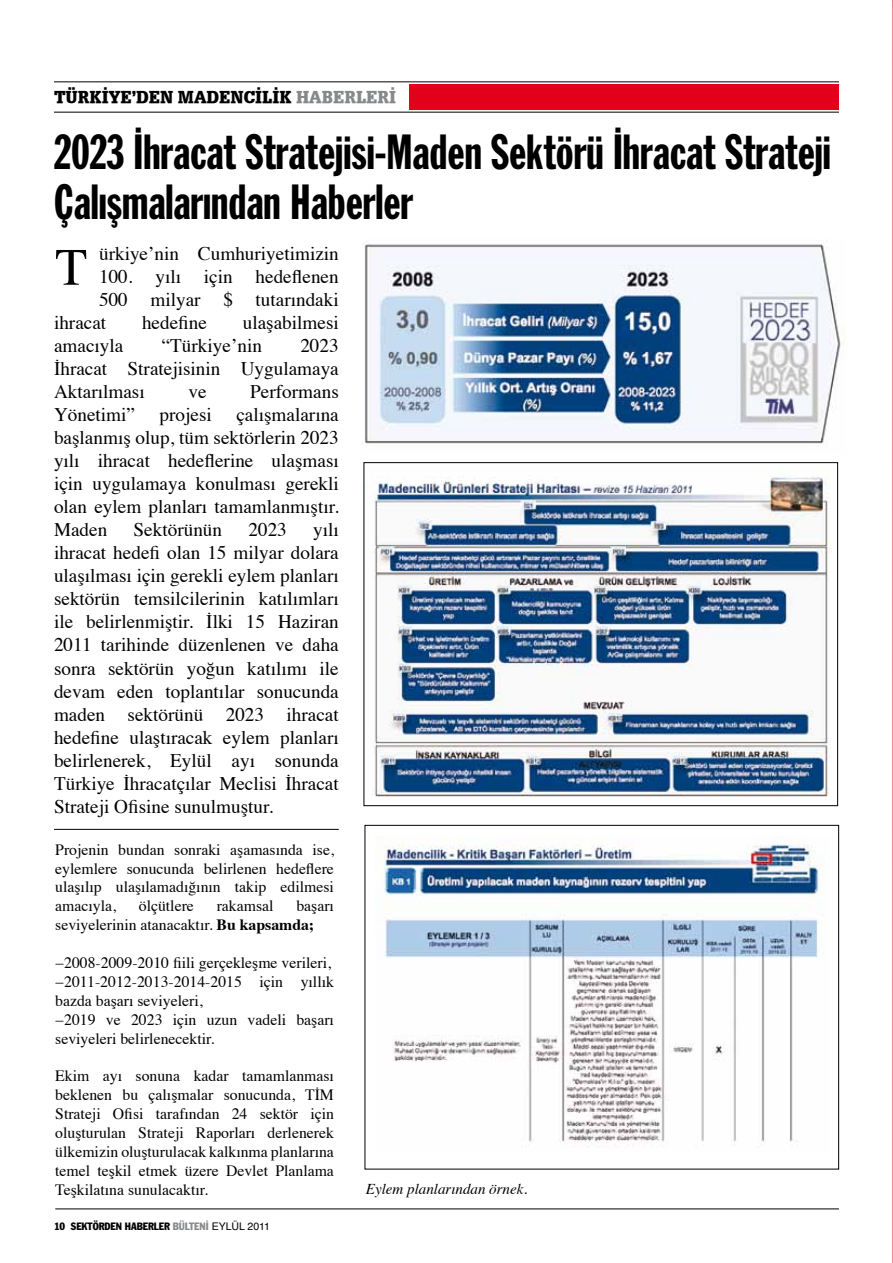
<style>
.page{position:relative;width:893px;height:1263px;background:#fff}
.page>*{position:absolute;margin:0;border:0;box-sizing:border-box;transform-origin:0 0}
.t1{font:52.5px "Times";color:#000}
.t2{font:48.45px/50.1px "Franklin Gothic Std Extra Cond";color:#000}
.t3{font:19.2px/23.1px "Times";color:#000;text-align:justify}
.t4{font:18px "URW Egyptienne T Ext Nar X Bold";color:#000}
.t5{font:15.75px/18.9px "Times";color:#000;text-align:justify}
.t6{font:italic 15px "Times";color:#000}
.t7{font:condensed 10.5px "Franklin Gothic Std";color:#000}
.s1{color:#87888a}
.s2{font-weight:700}
.s3{font-family:"Helvetica";font-stretch:normal}
</style>
<div class="page">
<hr style="left:55px;top:1209px;width:784px;height:1px;background:#000">
<hr style="left:54px;top:82px;width:785px;height:1px;background:#000">
<hr style="left:54px;top:112px;width:785px;height:1px;background:#000">
<div style="left:410px;top:84px;width:429px;height:26px;background:#e2001a"></div>
<img style="left:892px;top:0;width:1px;height:1263px">
<img style="left:362px;top:240px;width:484px;height:205px">
<img style="left:372px;top:476px;width:458px;height:321px">
<img style="left:375px;top:836px;width:450px;height:312px">
<hr style="left:54px;top:829px;width:285px;height:1px;background:#000">
<p class="t4" style="left:54px;top:85px;width:344px">TÜRKİYE’DEN MADENCİLİK <span class="s1">HABERLERİ</span></p>
<h2 class="t2" style="left:54px;top:129px;width:778px">2023 İhracat Stratejisi-Maden Sektörü İhracat Strateji<br>Çalışmalarından Haberler</h2>
<p class="t3" style="left:99px;top:240px;width:241px">ürkiye’nin Cumhuriyetimizin</p>
<p class="t3" style="left:99px;top:263px;width:241px">100. yılı için hedeflenen</p>
<p class="t3" style="left:99px;top:286px;width:241px">500 milyar $ tutarındaki</p>
<p class="t3" style="left:54px;top:309px;width:54px">ihracat</p>
<p class="t3" style="left:142px;top:309px;width:67px">hedefine</p>
<p class="t3" style="left:243px;top:309px;width:97px">ulaşabilmesi</p>
<p class="t3" style="left:54px;top:332px;width:71px">amacıyla</p>
<p class="t3" style="left:162px;top:332px;width:102px">“Türkiye’nin</p>
<h1 class="t1" style="left:55px;top:218px;width:34px">T</h1>
<p class="t3" style="left:54px;top:332px;width:286px;text-indent:246px">2023<br>İhracat Stratejisinin Uygulamaya Aktarılması</p>
<p class="t3" style="left:188px;top:378px;width:20px">ve</p>
<p class="t3" style="left:250px;top:378px;width:90px">Performans</p>
<p class="t3" style="left:54px;top:401px;width:286px;text-indent:182px">çalışmalarına başlanmış olup, tüm sektörlerin 2023 yılı ihracat hedeflerine ulaşması için uygulamaya konulması gerekli olan eylem planları tamamlanmıştır.<br>Maden</p>
<p class="t3" style="left:54px;top:401px;width:83px">Yönetimi”</p>
<p class="t3" style="left:160px;top:401px;width:54px">projesi</p>
<p class="t3" style="left:54px;top:517px;width:286px;text-indent:259px">yılı ihracat hedefi olan 15 milyar dolara ulaşılması için gerekli eylem planları sektörün temsilcilerinin katılımları ile belirlenmiştir. İlki 15 Haziran 2011 tarihinde düzenlenen ve daha sonra sektörün yoğun katılımı ile devam eden toplantılar sonucunda maden sektörünü 2023 ihracat hedefine ulaştıracak eylem planları belirlenerek, Eylül ayı sonunda Türkiye İhracatçılar Meclisi İhracat Strateji Ofisine sunulmuştur.</p>
<p class="t5" style="left:55px;top:838px;width:280px">Projenin bundan sonraki aşamasında ise, eylemlere sonucunda belirlenen hedeflere ulaşılıp ulaşılamadığının takip edilmesi amacıyla,</p>
<p class="t3" style="left:134px;top:517px;width:90px">Sektörünün</p>
<p class="t3" style="left:248px;top:517px;width:40px">2023</p>
<p class="t5" style="left:139px;top:895px;width:57px">ölçütlere</p>
<p class="t5" style="left:217px;top:895px;width:58px">rakamsal</p>
<p class="t5" style="left:55px;top:895px;width:280px;text-indent:241px">başarı seviyelerinin atanacaktır. <span class="s2">Bu kapsamda;</span></p>
<p class="t5" style="left:55px;top:952px;width:280px;text-align:left">−2008-2009-2010 fiili gerçekleşme verileri, −2011-2012-2013-2014-2015 için yıllık bazda başarı seviyeleri,<br>−2019 ve 2023 için uzun vadeli başarı seviyeleri belirlenecektir.</p>
<p class="t5" style="left:55px;top:1065px;width:280px">Ekim ayı sonuna kadar tamamlanması beklenen bu çalışmalar sonucunda, TİM Strateji Ofisi tarafından 24 sektör için oluşturulan Strateji Raporları derlenerek ülkemizin oluşturulacak kalkınma planlarına temel teşkil etmek üzere Devlet Planlama Teşkilatına sunulacaktır.</p>
<p class="t7" style="left:54px;top:1219px;width:218px">10 SEKTÖRDEN HABERLER <span class="s1">BÜLTENİ</span> <span class="s3">EYLÜL 2011</span></p>
<p class="t6" style="left:366px;top:1176px;width:163px">Eylem planlarından örnek.</p>
</div>
